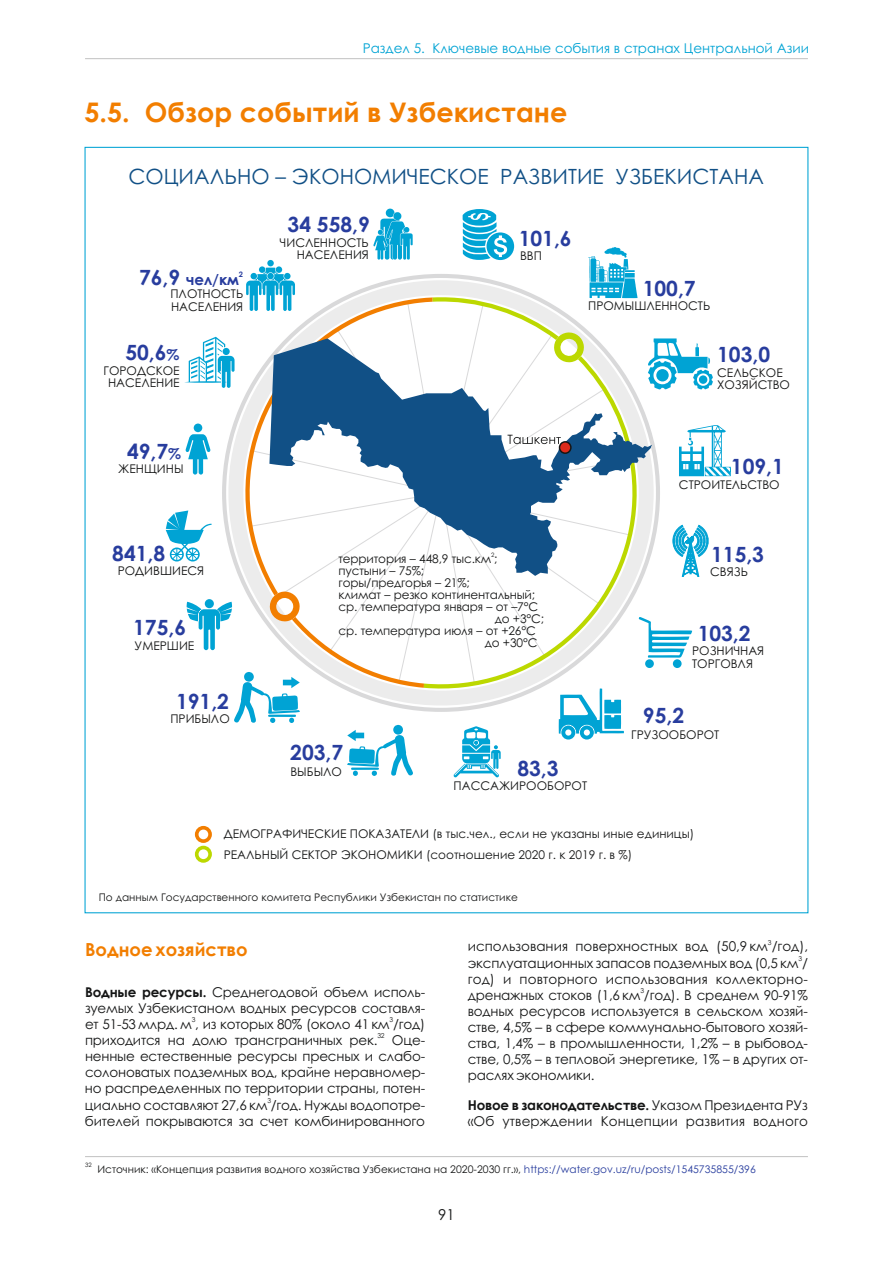
<style>
.page{position:relative;width:893px;height:1263px;background:#fff}
.page>*{position:absolute;margin:0;border:0;box-sizing:border-box;transform-origin:0 0}
.t1{font:700 27px "Century Gothic";color:#f27e00}
.t2{font:700 21px "Century Gothic";color:#283d9e}
.t3{font:21px "Century Gothic";color:#115086}
.t4{font:700 18px "Century Gothic";color:#f27e00}
.t5{font:700 15px "Century Gothic";color:#283d9e}
.t6{font:15px "Century Gothic";color:#151616}
.t7{font:13.5px/16px "Century Gothic";letter-spacing:-.015em;color:#151616}
.t8{font:13.5px/16px "Century Gothic";letter-spacing:.01em;color:#151616}
.t9{font:13.5px "Century Gothic";color:#00a3d4}
.t10{font:12px/12.1px "Century Gothic";color:#151616}
.t11{font:10.5px "Century Gothic";color:#151616}
.t12{font:700 7.5px "Century Gothic";color:#283d9e}
.t13{font:6.75px "Century Gothic";color:#151616}
.t14{font:6px "Century Gothic";color:#151616}
.s1{font-size:21px}
.s2{font-size:15px}
.s3{font-weight:700}
.s4{color:#283d9e}
</style>
<div class="page">
<hr style="left:85px;top:1156px;width:723px;height:1px;background:#c5c5c5">
<svg style="left:195px;top:826px;width:17px;height:37px"></svg>
<svg style="left:166px;top:208px;width:565px;height:569px"></svg>
<hr style="left:85px;top:58px;width:723px;height:1px;background:#c5c5c5">
<p class="t9" style="left:363px;top:43px;width:448px">Раздел 5. Ключевые водные события в странах Центральной Азии</p>
<h1 class="t1" style="left:107px;top:92px;width:462px">5 Обзор событий в Узбекистане</h1>
<h1 class="t1" style="left:84px;top:92px;width:47px">5. .</h1>
<h2 class="t3" style="left:128px;top:168px;width:637px">СОЦИАЛЬНО – ЭКОНОМИЧЕСКОЕ РАЗВИТИЕ УЗБЕКИСТАНА</h2>
<p class="t5" style="left:139px;top:268px;width:101px"><span class="s1">76,9</span> чел/км</p>
<p class="t12" style="left:239px;top:269px;width:6px">2</p>
<p class="t10" style="left:170px;top:289px;width:74px">ПЛОТНОСТЬ<br>НАСЕЛЕНИЯ</p>
<h2 class="t2" style="left:125px;top:337px;width:56px">50,6<span class="s2">%</span></h2>
<p class="t10" style="left:104px;top:366px;width:78px;text-align:center">ГОРОДСКОЕ<br>НАСЕЛЕНИЕ</p>
<h2 class="t2" style="left:127px;top:435px;width:56px">49,7<span class="s2">%</span></h2>
<p class="t10" style="left:118px;top:464px;width:67px">ЖЕНЩИНЫ</p>
<h2 class="t2" style="left:112px;top:537px;width:54px">841,8</h2>
<p class="t10" style="left:118px;top:565px;width:88px">РОДИВШИЕСЯ</p>
<h2 class="t2" style="left:133px;top:612px;width:54px">175,6</h2>
<p class="t10" style="left:135px;top:641px;width:61px">УМЕРШИЕ</p>
<h2 class="t2" style="left:176px;top:686px;width:54px">191,2</h2>
<p class="t10" style="left:170px;top:713px;width:61px">ПРИБЫЛО</p>
<h2 class="t2" style="left:288px;top:209px;width:84px">34 558,9</h2>
<p class="t10" style="left:280px;top:238px;width:90px;text-align:right">ЧИСЛЕННОСТЬ<br>НАСЕЛЕНИЯ</p>
<h2 class="t2" style="left:519px;top:222px;width:54px">101,6</h2>
<p class="t10" style="left:520px;top:251px;width:23px">ВВП</p>
<h2 class="t2" style="left:643px;top:272px;width:54px">100,7</h2>
<p class="t10" style="left:588px;top:301px;width:124px">ПРОМЫШЛЕННОСТЬ</p>
<h2 class="t2" style="left:717px;top:339px;width:54px">103,0</h2>
<p class="t10" style="left:717px;top:368px;width:74px">СЕЛЬСКОЕ<br>ХОЗЯЙСТВО</p>
<p class="t14" style="left:491px;top:553px;width:5px">2</p>
<p class="t10" style="left:339px;top:554px;width:161px">территория – 448,9 тыс.км ;</p>
<p class="t10" style="left:339px;top:566px;width:87px">пустыни – 75%;</p>
<p class="t10" style="left:339px;top:578px;width:133px">горы/предгорья – 21%;</p>
<p class="t10" style="left:339px;top:590px;width:198px">климат – резко континентальный;</p>
<p class="t10" style="left:339px;top:602px;width:201px">ср. температура января – от –7°С</p>
<p class="t10" style="left:495px;top:614px;width:51px">до +3°С;</p>
<p class="t10" style="left:339px;top:626px;width:199px">ср. температура июля – от +26°С</p>
<p class="t10" style="left:485px;top:638px;width:54px">до +30°С</p>
<h2 class="t2" style="left:290px;top:736px;width:54px">203,7</h2>
<p class="t10" style="left:290px;top:766px;width:53px">ВЫБЫЛО</p>
<h2 class="t2" style="left:517px;top:753px;width:43px">83,3</h2>
<h2 class="t2" style="left:731px;top:450px;width:54px">109,1</h2>
<p class="t10" style="left:679px;top:479px;width:102px">СТРОИТЕЛЬСТВО</p>
<h2 class="t2" style="left:711px;top:539px;width:54px">115,3</h2>
<p class="t10" style="left:710px;top:567px;width:39px">СВЯЗЬ</p>
<h2 class="t2" style="left:698px;top:617px;width:54px">103,2</h2>
<p class="t10" style="left:692px;top:646px;width:74px">РОЗНИЧНАЯ<br>ТОРГОВЛЯ</p>
<h2 class="t2" style="left:643px;top:700px;width:43px">95,2</h2>
<p class="t10" style="left:631px;top:730px;width:90px">ГРУЗООБОРОТ</p>
<p class="t10" style="left:454px;top:781px;width:135px">ПАССАЖИРООБОРОТ</p>
<p class="t10" style="left:224px;top:824px;width:472px;line-height:20.9px">ДЕМОГРАФИЧЕСКИЕ ПОКАЗАТЕЛИ (в тыс.чел., если не указаны иные единицы)<br>РЕАЛЬНЫЙ СЕКТОР ЭКОНОМИКИ (соотношение 2020 г. к 2019 г. в %)</p>
<p class="t11" style="left:99px;top:893px;width:421px">По данным Государственного комитета Республики Узбекистан по статистике</p>
<h3 class="t4" style="left:85px;top:936px;width:164px">Водное хозяйство</h3>
<p class="t7" style="left:85px;top:985px;width:342px"><span class="s3">Водные ресурсы.</span> Среднегодовой объем исполь&shy;зуемых Узбекистаном водных ресурсов составля-</p>
<p class="t13" style="left:192px;top:1017px;width:5px">3</p>
<p class="t13" style="left:390px;top:1017px;width:5px">3</p>
<p class="t7" style="left:85px;top:1017px;width:342px">ет 51-53 млрд. м , из которых 80% (около 41 км /год)</p>
<p class="t13" style="left:377px;top:1033px;width:9px">32</p>
<p class="t7" style="left:85px;top:1033px;width:342px;text-align:justify">приходится на долю трансграничных рек. Оце&shy;ненные естественные ресурсы пресных и слабо&shy;солоноватых подземных вод, крайне неравномер&shy;но распределенных по территории страны, потен-</p>
<p class="t13" style="left:267px;top:1098px;width:5px">3</p>
<p class="t7" style="left:85px;top:1098px;width:342px">циально составляют 27,6 км /год. Нужды водопотре&shy;бителей покрываются за счет комбинированного</p>
<p class="t13" style="left:768px;top:939px;width:5px">3</p>
<p class="t7" style="left:468px;top:940px;width:342px">использования поверхностных вод (50,9 км /год),</p>
<p class="t13" style="left:798px;top:956px;width:5px">3</p>
<p class="t8" style="left:468px;top:956px;width:342px">эксплуатационных запасов подземных вод (0,5 км / год) и повторного использования коллекторно-</p>
<p class="t13" style="left:640px;top:988px;width:5px">3</p>
<p class="t7" style="left:468px;top:988px;width:342px;text-align:justify">дренажных стоков (1,6 км /год). В среднем 90-91% водных ресурсов используется в сельском хозяй&shy;стве, 4,5% – в сфере коммунально-бытового хозяй&shy;ства, 1,4% – в промышленности, 1,2% – в рыбовод&shy;стве, 0,5% – в тепловой энергетике, 1% – в других от&shy;раслях экономики.</p>
<p class="t8" style="left:468px;top:1098px;width:342px"><span class="s3">Новое в законодательстве.</span> Указом Президента РУз «Об утверждении Концепции развития водного</p>
<p class="t14" style="left:85px;top:1163px;width:8px">32</p>
<p class="t11" style="left:98px;top:1165px;width:660px">Источник: «Концепция развития водного хозяйства Узбекистана на 2020-2030 гг.», <span class="s4">https://water.gov.uz/ru/posts/1545735855/396</span></p>
<p class="t6" style="left:438px;top:1208px;width:18px">91</p>
</div>
